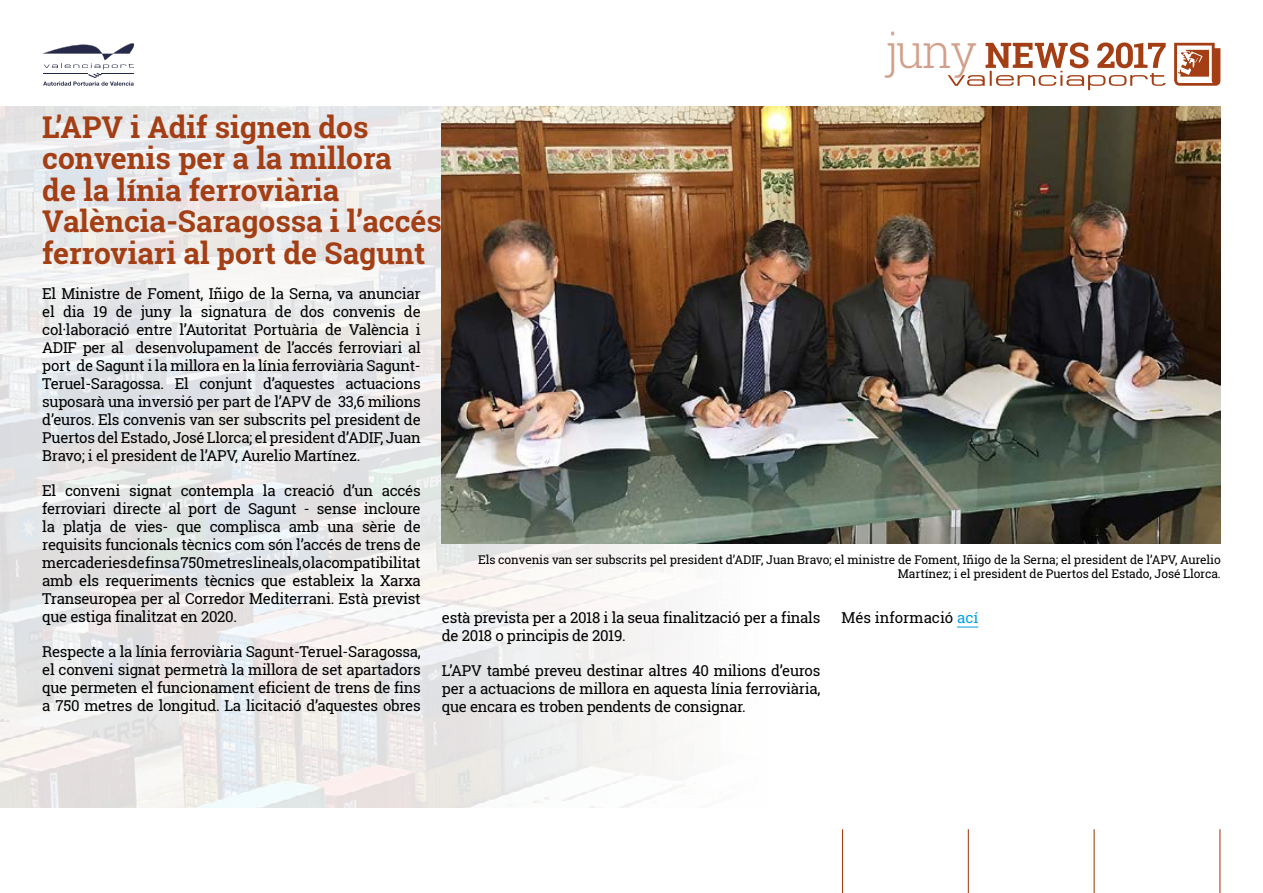
<style>
.page{position:relative;width:1263px;height:893px;background:#fff}
.page>*{position:absolute;margin:0;border:0;box-sizing:border-box;transform-origin:0 0}
.t1{font:300 46.5px "Roboto Slab";color:#d19f8a}
.t2{font:700 30px/31.5px "Roboto Slab";color:#a33e15}
.t3{font:15px/18px "Roboto Slab";letter-spacing:-.02em;color:#000;text-align:justify}
.t4{font:15px "Roboto Slab";color:#000}
.t5{font:12px/13.5px "Roboto Slab";letter-spacing:-.01em;color:#000;text-align:right}
.s1{color:#009fe3}
</style>
<div class="page">
<img style="left:0;top:106px;width:1221px;height:702px">
<hr style="left:842px;top:829px;width:1px;height:64px;background:#a33e15">
<hr style="left:1219px;top:829px;width:1px;height:64px;background:#a33e15">
<hr style="left:1093px;top:829px;width:2px;height:64px;background:#a33e15">
<hr style="left:968px;top:829px;width:1px;height:64px;background:#a33e15">
<svg style="left:43px;top:43px;width:92px;height:43px"></svg>
<svg style="left:1174px;top:43px;width:46px;height:43px"></svg>
<svg style="left:948px;top:42px;width:218px;height:48px"></svg>
<svg style="left:957px;top:627px;width:21px;height:1px"></svg>
<img style="left:442px;top:106px;width:778px;height:437px">
<h1 class="t1" style="left:885px;top:19px;width:93px">juny</h1>
<h2 class="t2" style="left:42px;top:111px;width:401px">L’APV i Adif signen dos convenis per a la millora<br>de la línia ferroviària<br>València-Saragossa i l’accés ferroviari al port de Sagunt</h2>
<p class="t3" style="left:42px;top:284px;width:380px">El Ministre de Foment, Iñigo de la Serna, va anunciar el dia 19 de juny la signatura de dos convenis de col·laboració entre l’Autoritat Portuària de València i ADIF per al desenvolupament de l’accés ferroviari al port de Sagunt i la millora en la línia ferroviària Sagunt-Teruel-Saragossa. El conjunt d’aquestes actuacions suposarà una inversió per part de l’APV de 33,6 milions d’euros. Els convenis van ser subscrits pel president de Puertos del Estado, José Llorca; el president d’ADIF, Juan Bravo; i el president de l’APV, Aurelio Martínez.</p>
<p class="t3" style="left:42px;top:481px;width:380px">El conveni signat contempla la creació d’un accés ferroviari directe al port de Sagunt - sense incloure la platja de vies- que complisca amb una sèrie de requisits funcionals tècnics com són l’accés de trens de mercaderies de fins a 750 metres lineals, o la compatibilitat amb els requeriments tècnics que estableix la Xarxa Transeuropea per al Corredor Mediterrani. Està previst que estiga finalitzat en 2020.</p>
<p class="t3" style="left:42px;top:642px;width:380px">Respecte a la línia ferroviària Sagunt-Teruel-Saragossa, el conveni signat permetrà la millora de set apartadors que permeten el funcionament eficient de trens de fins a 750 metres de longitud. La licitació d’aquestes obres</p>
<p class="t5" style="left:478px;top:553px;width:744px">Els convenis van ser subscrits pel president d’ADIF, Juan Bravo; el ministre de Foment, Iñigo de la Serna; el president de l’APV, Aurelio<br>Martínez; i el president de Puertos del Estado, José Llorca.</p>
<p class="t4" style="left:841px;top:607px;width:138px">Més informació <span class="s1">ací</span></p>
<p class="t3" style="left:442px;top:608px;width:380px">està prevista per a 2018 i la seua finalització per a finals de 2018 o principis de 2019.</p>
<p class="t3" style="left:442px;top:661px;width:380px">L’APV també preveu destinar altres 40 milions d’euros per a actuacions de millora en aquesta línia ferroviària, que encara es troben pendents de consignar.</p>
</div>
